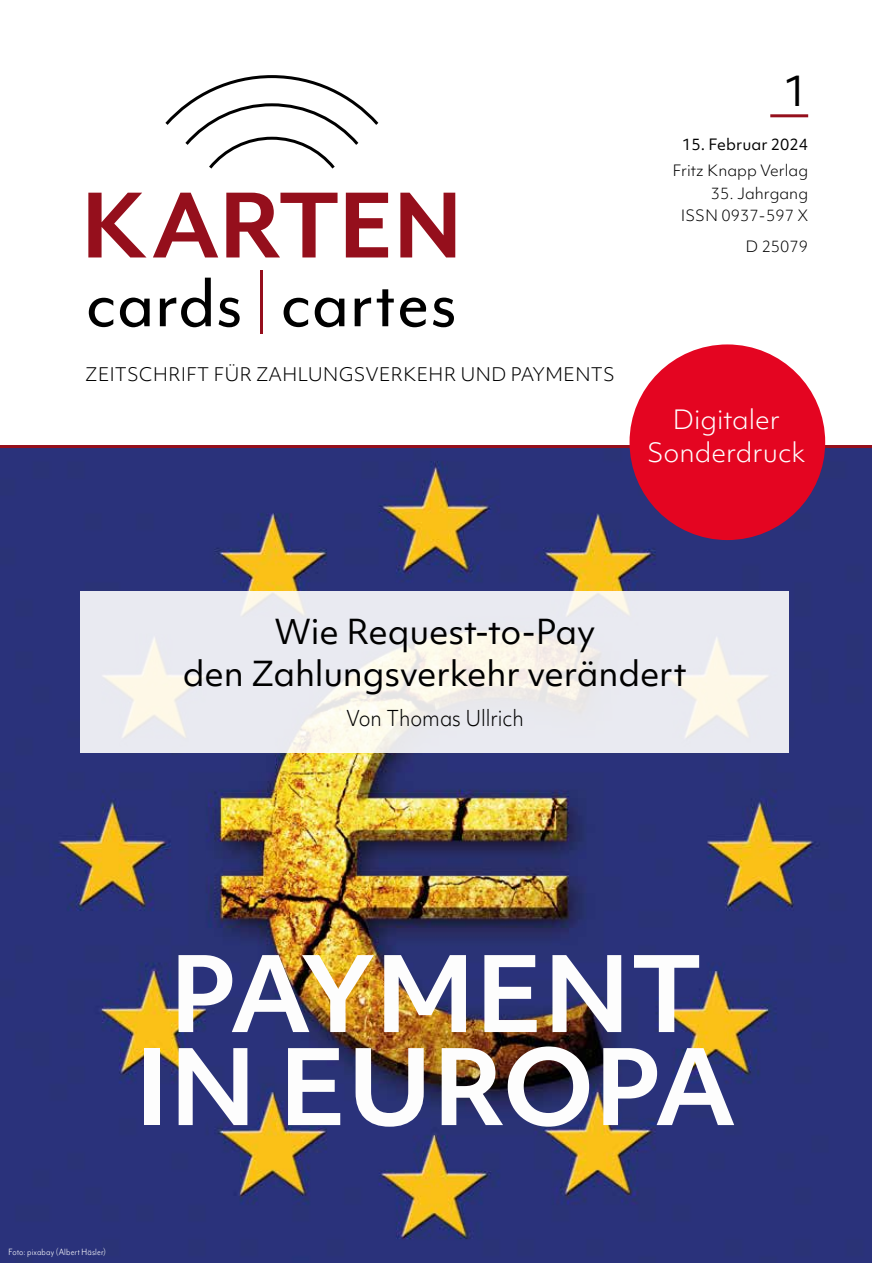
<style>
.page{position:relative;width:872px;height:1263px;background:#fff}
.page>*{position:absolute;margin:0;border:0;box-sizing:border-box;transform-origin:0 0}
.t1{font:700 108px "Mr Eaves Mod OT";color:#950f1c}
.HL_Beitrag{font:700 101.25px/93px "Objektiv Mk 1";color:#fdfdfd;text-align:center}
.t2{font:81px "Mr Eaves Mod OT";color:#000}
.t3{font:40.5px "Objektiv Mk 1";color:#000}
.Aufsatz_Headline{font:33px/42px "Objektiv Mk 1";letter-spacing:-.01em;color:#000;text-align:center}
.t4{font:300 25.5px/33px "Objektiv Mk 1";color:#fff;text-align:center}
.Autoren_DSD{font:300 21px "Objektiv Mk 1";color:#000;scale:.9 1}
.t5{font:300 18px "Objektiv Mk 1";color:#000}
.t6{font:300 15px "Objektiv Mk 1";color:#000}
.t7{font:15px "Objektiv Mk 1";color:#000}
.Aufsatz_Headline-2{font:10.5px "Mr Eaves Mod OT";letter-spacing:.015em;color:#fff;scale:.9 1}
.s1{color:#950f1c}
</style>
<div class="page">
<img style="left:0;top:448px;width:872px;height:815px">
<svg style="left:165px;top:75px;width:214px;height:94px"></svg>
<hr style="left:770px;top:114px;width:38px;height:3px;background:#950f1c">
<hr style="left:0;top:445px;width:872px;height:3px;background:#950f1c">
<svg style="left:81px;top:591px;width:708px;height:162px;background:#edecee"></svg>
<div style="left:629px;top:344px;width:196px;height:196px;background:#e40521;border-radius:50%"></div>
<p class="t1" style="left:81px;top:167px;width:383px">KARTEN</p>
<p class="t2" style="left:85px;top:258px;width:374px">cards<span class="s1">|</span>cartes</p>
<p class="t5" style="left:85px;top:361px;width:531px">ZEITSCHRIFT FÜR ZAHLUNGSVERKEHR UND PAYMENTS</p>
<p class="t3" style="left:783px;top:63px;width:27px">1</p>
<p class="t7" style="left:682px;top:134px;width:127px">15. Februar 2024</p>
<p class="t6" style="left:672px;top:160px;width:137px">Fritz Knapp Verlag</p>
<p class="t6" style="left:710px;top:183px;width:99px">35. Jahrgang</p>
<p class="t6" style="left:681px;top:205px;width:129px">ISSN 0937-597 X</p>
<p class="t6" style="left:745px;top:236px;width:64px">D 25079</p>
<h3 class="t4" style="left:647px;top:402px;width:160px">Digitaler<br>Sonderdruck</h3>
<p class="Aufsatz_Headline" style="left:183px;top:610px;width:505px">Wie Request-to-Pay<br>den Zahlungsverkehr verändert</p>
<p class="Autoren_DSD" style="left:346px;top:704px;width:199px">Von Thomas Ullrich</p>
<p class="HL_Beitrag" style="left:135px;top:945px;width:602px">PAYMENT<br>IN EUROPA</p>
<p class="Aufsatz_Headline-2" style="left:9px;top:1246px;width:110px">Foto: pixabay (Albert Häsler)</p>
</div>
